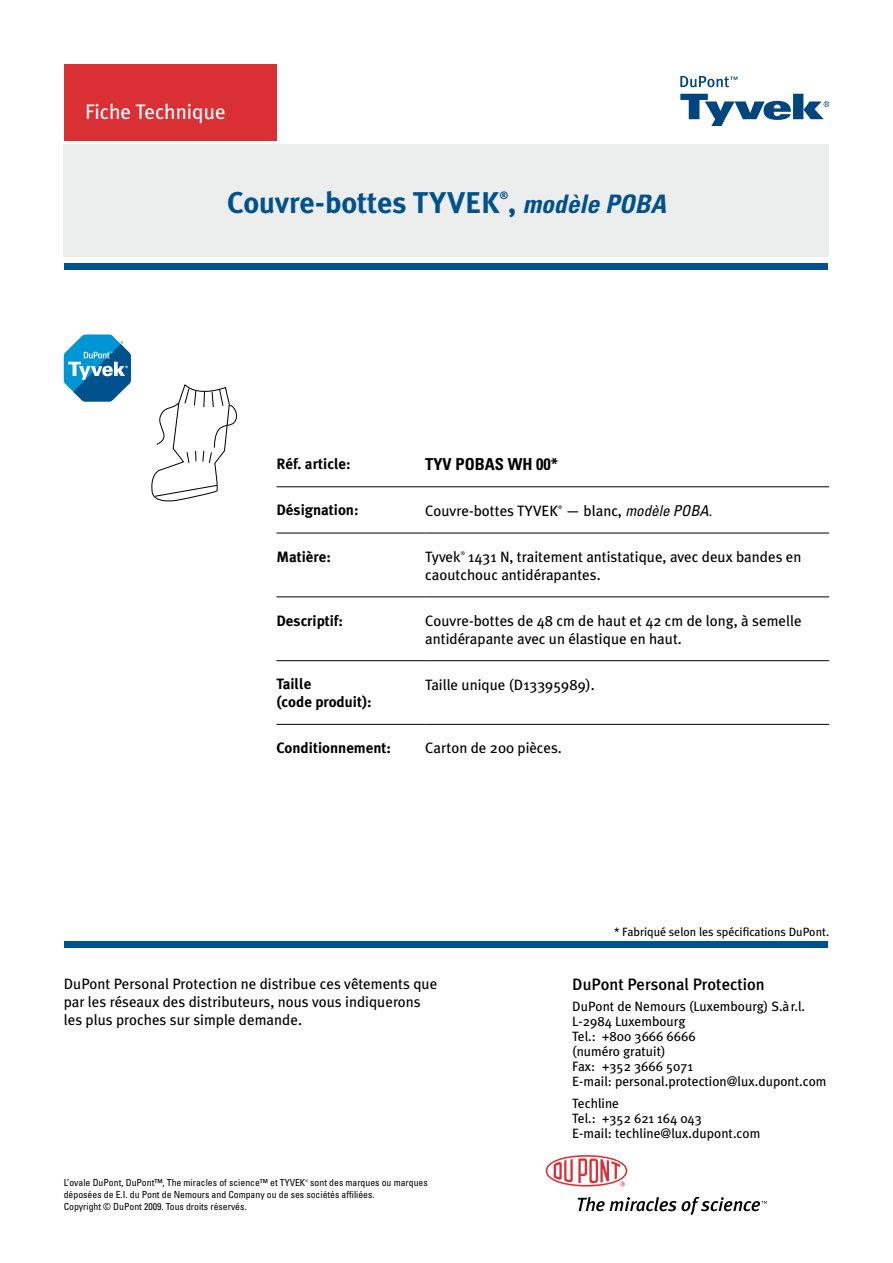
<style>
.page{position:relative;width:893px;height:1263px;background:#fff}
.page>*{position:absolute;margin:0;border:0;box-sizing:border-box;transform-origin:0 0}
.t1{font:700 30px "Meta Plus";color:#00518c}
.t2{font:italic 700 condensed 25.5px "Univers";color:#00518c}
.t3{font:21px "Meta Plus";color:#fff}
.t4{font:500 16.5px "Meta Plus";color:#000}
.t5{font:700 condensed 16.5px "Univers";color:#000}
.t6{font:15px/18px "Meta Plus";color:#000}
.t7{font:700 15px/18px "Meta Plus";color:#000}
.t8{font:italic condensed 15px "Univers";color:#000}
.t9{font:13.5px/15px "Meta Plus";color:#000}
.t10{font:12px "Meta Plus";color:#000}
.t11{font:700 10.5px "Meta Plus";color:#00518c}
.t12{font:condensed 9.75px/11.7px "Univers";color:#000}
.t13{font:5.25px "Meta Plus";color:#000}
.t14{font:condensed 3.45px "Univers";color:#000}
.s1{font-family:"Meta Plus";font-style:normal;font-stretch:normal;font-size:30px}
.s2{font-family:"Meta Plus";font-style:normal;font-stretch:normal}
</style>
<div class="page">
<svg style="left:151px;top:384px;width:86px;height:118px"></svg>
<svg style="left:680px;top:76px;width:57px;height:11px"></svg>
<svg style="left:680px;top:94px;width:149px;height:32px"></svg>
<div style="left:65px;top:263px;width:763px;height:7px;background:#00518c"></div>
<div style="left:65px;top:941px;width:763px;height:7px;background:#00518c"></div>
<svg style="left:546px;top:1155px;width:81px;height:31px"></svg>
<svg style="left:578px;top:1197px;width:189px;height:18px"></svg>
<div style="left:64px;top:64px;width:212px;height:76px;background:#db2f36"></div>
<svg style="left:64px;top:334px;width:67px;height:68px"></svg>
<div style="left:64px;top:145px;width:765px;height:112px;background:#eceded"></div>
<hr style="left:276px;top:486px;width:149px;height:1px;background:#000">
<hr style="left:425px;top:486px;width:404px;height:1px;background:#000">
<hr style="left:276px;top:533px;width:149px;height:1px;background:#000">
<hr style="left:425px;top:533px;width:404px;height:1px;background:#000">
<hr style="left:276px;top:596px;width:149px;height:1px;background:#000">
<hr style="left:425px;top:596px;width:404px;height:1px;background:#000">
<hr style="left:276px;top:660px;width:149px;height:1px;background:#000">
<hr style="left:425px;top:660px;width:404px;height:1px;background:#000">
<hr style="left:276px;top:724px;width:149px;height:1px;background:#000">
<hr style="left:425px;top:724px;width:404px;height:1px;background:#000">
<h3 class="t3" style="left:85px;top:100px;width:142px">Fiche Technique</h3>
<h1 class="t1" style="left:348px;top:185px;width:75px">Tyvek</h1>
<p class="t11" style="left:421px;top:189px;width:10px">®</p>
<h1 class="t1" style="left:227px;top:185px;width:274px">Couvre-bottes TYVEK</h1>
<h1 class="t1" style="left:436px;top:185px;width:110px">Industry</h1>
<p class="t11" style="left:500px;top:189px;width:10px">®</p>
<h2 class="t2" style="left:508px;top:188px;width:159px"><span class="s1">,</span> modèle POBA</h2>
<p class="t7" style="left:276px;top:454px;width:76px">Réf. article:</p>
<p class="t5" style="left:425px;top:454px;width:134px">TYV POBAS WH 00*</p>
<p class="t7" style="left:276px;top:501px;width:84px">Désignation:</p>
<p class="t6" style="left:425px;top:502px;width:135px">Couvre-bottes TYVEK</p>
<p class="t13" style="left:558px;top:504px;width:6px">®</p>
<p class="t8" style="left:566px;top:501px;width:148px"><span class="s2">— blanc,</span> modèle POBA.</p>
<p class="t7" style="left:276px;top:547px;width:56px">Matière:</p>
<p class="t6" style="left:425px;top:547px;width:37px">Tyvek</p>
<p class="t13" style="left:461px;top:550px;width:6px">®</p>
<p class="t6" style="left:425px;top:547px;width:378px;text-indent:43px">1431 N, traitement antistatique, avec deux bandes en caoutchouc antidérapantes.</p>
<p class="t7" style="left:276px;top:611px;width:68px">Descriptif:</p>
<p class="t6" style="left:425px;top:611px;width:378px">Couvre-bottes de 48 cm de haut et 42 cm de long, à semelle antidérapante avec un élastique en haut.</p>
<p class="t7" style="left:276px;top:675px;width:97px">Taille<br>(code produit):</p>
<p class="t6" style="left:425px;top:675px;width:171px">Taille unique (D13395989).</p>
<p class="t7" style="left:276px;top:739px;width:116px">Conditionnement:</p>
<p class="t6" style="left:425px;top:739px;width:138px">Carton de 200 pièces.</p>
<p class="t10" style="left:614px;top:924px;width:217px">* Fabriqué selon les spécifications DuPont.</p>
<p class="t6" style="left:64px;top:974px;width:375px">DuPont Personal Protection ne distribue ces vêtements que par les réseaux des distributeurs, nous vous indiquerons les plus proches sur simple demande.</p>
<p class="t4" style="left:572px;top:974px;width:194px">DuPont Personal Protection</p>
<p class="t9" style="left:572px;top:999px;width:256px">DuPont de Nemours (Luxembourg) S.àr.l.<br>L-2984 Luxembourg<br>Tel.: +800 3666 6666<br>(numéro gratuit)<br>Fax: +352 3666 5071<br>E-mail: personal.protection@lux.dupont.com</p>
<p class="t9" style="left:572px;top:1095px;width:190px">Techline<br>Tel.: +352 621 164 043<br>E-mail: techline@lux.dupont.com</p>
<p class="t12" style="left:64px;top:1177px;width:243px">L’ovale DuPont, DuPont™, The miracles of science™ et Tyvek</p>
<p class="t14" style="left:305px;top:1178px;width:4px">®</p>
<p class="t12" style="left:64px;top:1177px;width:365px;text-indent:246px">sont des marques ou marques déposées de E.I. du Pont de Nemours and Company ou de ses sociétés affiliées.<br>Copyright © DuPont 2009. Tous droits réservés.</p>
</div>
